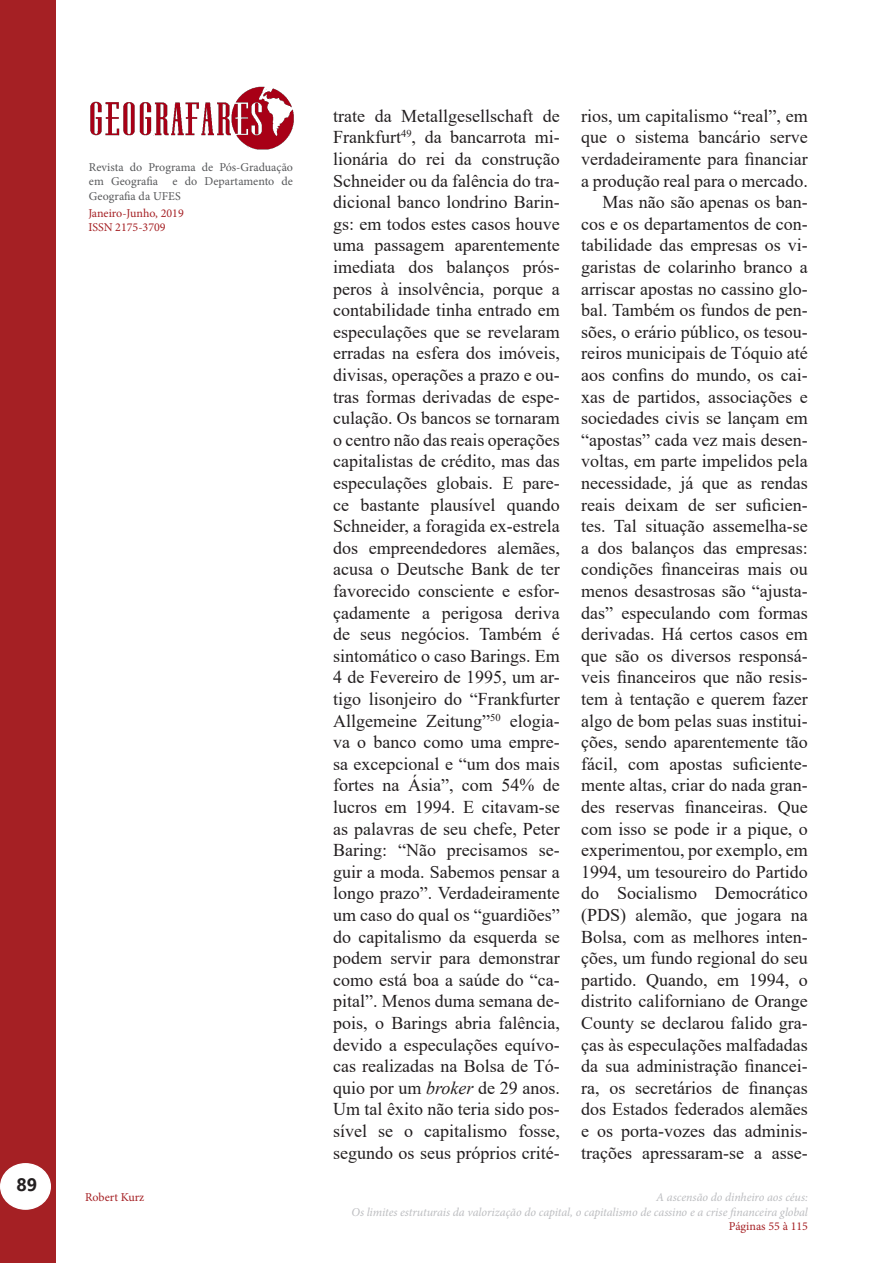
<style>
.page{position:relative;width:893px;height:1263px;background:#fff}
.page>*{position:absolute;margin:0;border:0;box-sizing:border-box;transform-origin:0 0}
.Corpo_do_Texto_Ofici{font:18px/21.6px "Times New Roman";color:#231f20;text-align:justify}
.t1{font:700 18px "Segoe UI";color:#231f20}
.t2{font:italic 12px/14.4px "Minion Pro";letter-spacing:-.005em;color:#bcbdc0;text-align:right}
.t3{font:12px/14.4px "Minion Pro";color:#57585a;text-align:justify}
.t4{font:12px/14.4px "Minion Pro";color:#a52024}
.s1{font-style:italic}
</style>
<div class="page">
<div style="left:0;top:0;width:55px;height:1263px;background:#a52024"></div>
<div style="left:1px;top:1164px;width:49px;height:45px;background:#fff;border-radius:50%"></div>
<div style="left:0;top:1163px;width:51px;height:47px;border:2px solid #fff;border-radius:50%"></div>
<img style="left:90px;top:86px;width:204px;height:64px">
<hr style="left:0;top:0;width:1px;height:1263px;background:#a52024">
<p class="t1" style="left:16px;top:1168px;width:22px">89</p>
<p class="t3" style="left:89px;top:160px;width:206px">Revista do Programa de Pós-Graduação em Geografia e do Departamento de Geografia da UFES</p>
<p class="t4" style="left:88px;top:206px;width:97px">Janeiro-Junho, 2019<br>ISSN 2175-3709</p>
<p class="t4" style="left:85px;top:1190px;width:61px">Robert Kurz</p>
<p class="Corpo_do_Texto_Ofici" style="left:333px;top:104px;width:228px">trate da Metallgesellschaft de Frankfurt<sup>49</sup>, da bancarrota mi&shy;lionária do rei da construção Schneider ou da falência do tra&shy;dicional banco londrino Barin&shy;gs: em todos estes casos houve uma passagem aparentemente imediata dos balanços prós&shy;peros à insolvência, porque a contabilidade tinha entrado em especulações que se revelaram erradas na esfera dos imóveis, divisas, operações a prazo e ou&shy;tras formas derivadas de espe&shy;culação. Os bancos se tornaram o centro não das reais operações capitalistas de crédito, mas das especulações globais. E pare&shy;ce bastante plausível quando Schneider, a foragida ex-estrela dos empreendedores alemães, acusa o Deutsche Bank de ter favorecido consciente e esfor&shy;çadamente a perigosa deriva de seus negócios. Também é sintomático o caso Barings. Em 4 de Fevereiro de 1995, um ar&shy;tigo lisonjeiro do “Frankfurter Allgemeine Zeitung”<sup>50</sup> elogia&shy;va o banco como uma empre&shy;sa excepcional e “um dos mais fortes na Ásia”, com 54% de lucros em 1994. E citavam-se as palavras de seu chefe, Peter Baring: “Não precisamos se&shy;guir a moda. Sabemos pensar a longo prazo”. Verdadeiramente um caso do qual os “guardiões” do capitalismo da esquerda se podem servir para demonstrar como está boa a saúde do “ca&shy;pital”. Menos duma semana de&shy;pois, o Barings abria falência, devido a especulações equívo&shy;cas realizadas na Bolsa de Tó&shy;quio por um <span class="s1">broker</span> de 29 anos.<br>Um tal êxito não teria sido pos&shy;sível se o capitalismo fosse, segundo os seus próprios crité-</p>
<p class="Corpo_do_Texto_Ofici" style="left:581px;top:104px;width:228px">rios, um capitalismo “real”, em que o sistema bancário serve verdadeiramente para financiar a produção real para o mercado.</p>
<p class="Corpo_do_Texto_Ofici" style="left:581px;top:191px;width:228px;text-indent:21px">Mas não são apenas os ban&shy;cos e os departamentos de con&shy;tabilidade das empresas os vi&shy;garistas de colarinho branco a arriscar apostas no cassino glo&shy;bal. Também os fundos de pen&shy;sões, o erário público, os tesou&shy;reiros municipais de Tóquio até aos confins do mundo, os cai&shy;xas de partidos, associações e sociedades civis se lançam em “apostas” cada vez mais desen&shy;voltas, em parte impelidos pela necessidade, já que as rendas reais deixam de ser suficien&shy;tes. Tal situação assemelha-se a dos balanços das empresas: condições financeiras mais ou menos desastrosas são “ajusta&shy;das” especulando com formas derivadas. Há certos casos em que são os diversos responsá&shy;veis financeiros que não resis&shy;tem à tentação e querem fazer algo de bom pelas suas institui&shy;ções, sendo aparentemente tão fácil, com apostas suficiente&shy;mente altas, criar do nada gran&shy;des reservas financeiras. Que com isso se pode ir a pique, o experimentou, por exemplo, em 1994, um tesoureiro do Partido do Socialismo Democrático (PDS) alemão, que jogara na Bolsa, com as melhores inten&shy;ções, um fundo regional do seu partido. Quando, em 1994, o distrito californiano de Orange County se declarou falido gra&shy;ças às especulações malfadadas da sua administração financei&shy;ra, os secretários de finanças dos Estados federados alemães e os porta-vozes das adminis&shy;trações apressaram-se a asse-</p>
<p class="t2" style="left:352px;top:1190px;width:458px">A ascensão do dinheiro aos céus:<br>Os limites estruturais da valorização do capital, o capitalismo de cassino e a crise financeira global</p>
<p class="t4" style="left:729px;top:1219px;width:80px">Páginas 55 à 115</p>
</div>
